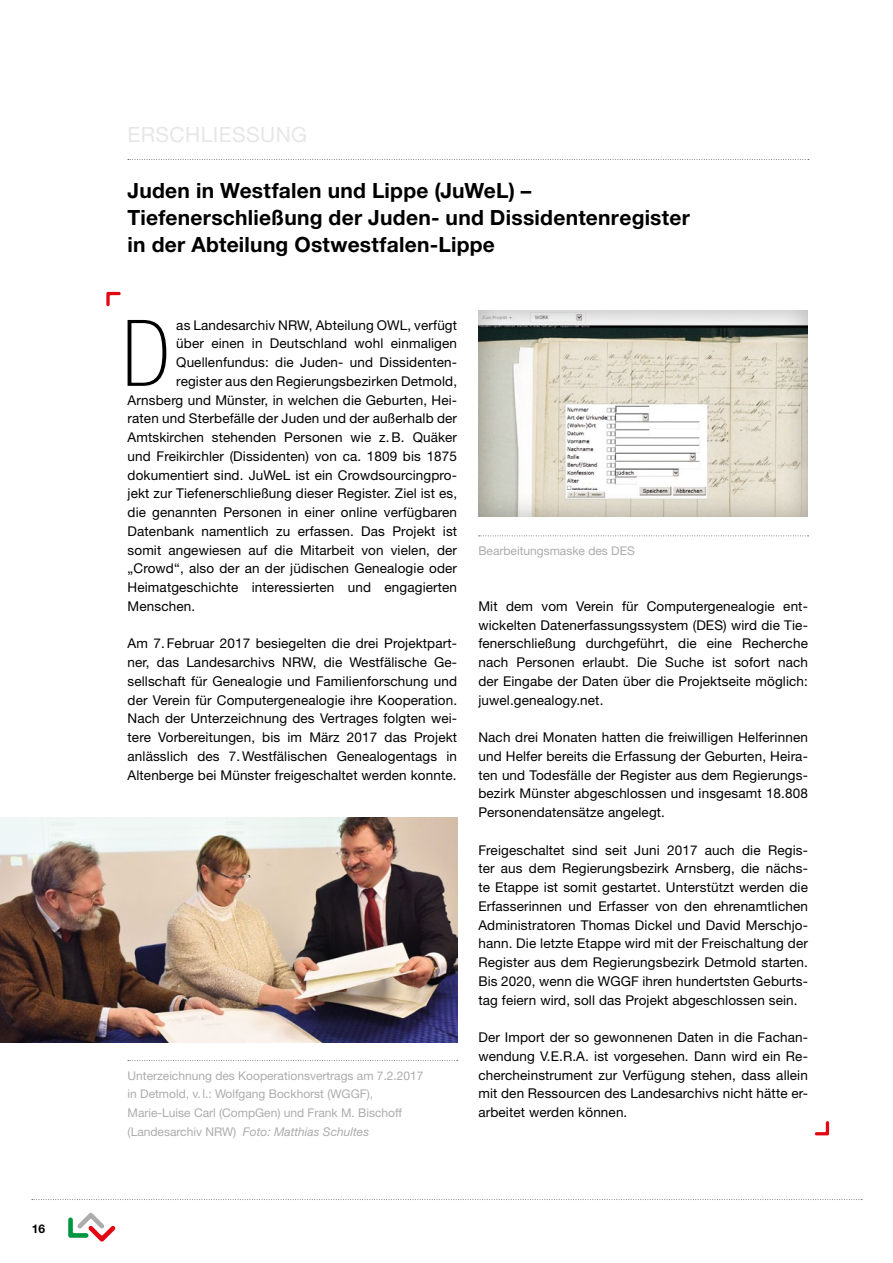
<style>
.page{position:relative;width:893px;height:1263px;background:#fff}
.page>*{position:absolute;margin:0;border:0;box-sizing:border-box;transform-origin:0 0}
.t1{font:100 condensed 92.25px "Helvetica Neue LT Std";color:#000}
.t2{font:700 21px/27px "Helvetica Neue LT Std";letter-spacing:.01em;color:#000}
.t3{font:21px "Helvetica Neue LT Std";letter-spacing:.02em;color:#e7e7e7}
.t4{font:13.5px/18.8px "Helvetica Neue LT Std";letter-spacing:.01em;color:#000;text-align:justify}
.t5{font:12px/18.8px "Helvetica Neue LT Std";color:#acacac}
.t6{font:700 12px "Helvetica Neue LT Std";color:#000}
.s1{font-style:italic}
</style>
<div class="page">
<svg style="left:32px;top:1199px;width:830px;height:1px"></svg>
<svg style="left:68px;top:1213px;width:47px;height:29px"></svg>
<img style="left:0;top:817px;width:457px;height:225px">
<div style="left:478px;top:311px;width:330px;height:207px;background:#000;opacity:.3"></div>
<svg style="left:815px;top:1121px;width:14px;height:14px"></svg>
<svg style="left:128px;top:159px;width:681px;height:1px"></svg>
<svg style="left:479px;top:535px;width:329px;height:1px"></svg>
<svg style="left:106px;top:292px;width:15px;height:14px"></svg>
<svg style="left:128px;top:1060px;width:330px;height:1px"></svg>
<p class="t6" style="left:32px;top:1221px;width:15px">16</p>
<h2 class="t3" style="left:128px;top:122px;width:181px">ERSCHLIESSUNG</h2>
<h2 class="t2" style="left:128px;top:177px;width:564px">Juden in Westfalen und Lippe (JuWeL) –<br>Tiefenerschließung der Juden- und Dissidentenregister in der Abteilung Ostwestfalen-Lippe</h2>
<h1 class="t1" style="left:122px;top:302px;width:49px">D</h1>
<p class="t4" style="left:176px;top:315px;width:282px">as Landesarchiv NRW, Abteilung OWL, verfügt</p>
<p class="t4" style="left:176px;top:334px;width:282px">über einen in Deutschland wohl einmaligen</p>
<p class="t4" style="left:176px;top:353px;width:282px">Quellenfundus: die Juden- und Dissidenten-</p>
<p class="t4" style="left:176px;top:371px;width:282px">register aus den Regierungsbezirken Detmold,</p>
<p class="t4" style="left:128px;top:390px;width:331px">Arnsberg und Münster, in welchen die Geburten, Hei-</p>
<p class="t4" style="left:128px;top:409px;width:331px">raten und Sterbefälle der Juden und der außerhalb der</p>
<p class="t4" style="left:128px;top:428px;width:331px">Amtskirchen stehenden Personen wie z.B. Quäker</p>
<p class="t4" style="left:128px;top:446px;width:331px">und Freikirchler (Dissidenten) von ca. 1809 bis 1875</p>
<p class="t4" style="left:128px;top:465px;width:331px">dokumentiert sind. JuWeL ist ein Crowdsourcingpro-</p>
<p class="t4" style="left:128px;top:484px;width:331px">jekt zur Tiefenerschließung dieser Register. Ziel ist es,</p>
<p class="t4" style="left:128px;top:503px;width:331px">die genannten Personen in einer online verfügbaren</p>
<p class="t4" style="left:128px;top:521px;width:331px">Datenbank namentlich zu erfassen. Das Projekt ist</p>
<p class="t4" style="left:128px;top:540px;width:331px">somit angewiesen auf die Mitarbeit von vielen, der</p>
<p class="t4" style="left:128px;top:559px;width:331px">„Crowd“, also der an der jüdischen Genealogie oder</p>
<p class="t4" style="left:128px;top:578px;width:331px">Heimatgeschichte interessierten und engagierten</p>
<p class="t4" style="left:128px;top:596px;width:69px">Menschen.</p>
<p class="t4" style="left:128px;top:634px;width:331px">Am 7. Februar 2017 besiegelten die drei Projektpart&shy;ner, das Landesarchivs NRW, die Westfälische Ge&shy;sellschaft für Genealogie und Familienforschung und der Verein für Computergenealogie ihre Kooperation.<br>Nach der Unterzeichnung des Vertrages folgten wei&shy;tere Vorbereitungen, bis im März 2017 das Projekt anlässlich des 7.Westfälischen Genealogentags in Altenberge bei Münster freigeschaltet werden konnte.</p>
<p class="t5" style="left:128px;top:1066px;width:298px">Unterzeichnung des Kooperationsvertrags am 7.2.2017 in Detmold, v.l.: Wolfgang Bockhorst (WGGF), Marie-Luise Carl (CompGen) und Frank M. Bischoff (Landesarchiv NRW) <span class="s1">Foto: Matthias Schultes</span></p>
<p class="t5" style="left:478px;top:541px;width:158px">Bearbeitungsmaske des DES</p>
<p class="t4" style="left:478px;top:596px;width:331px">Mit dem vom Verein für Computergenealogie ent&shy;wickelten Datenerfassungssystem (DES) wird die Tie&shy;fenerschließung durchgeführt, die eine Recherche nach Personen erlaubt. Die Suche ist sofort nach der Eingabe der Daten über die Projektseite möglich: juwel.genealogy.net.</p>
<p class="t4" style="left:478px;top:728px;width:331px">Nach drei Monaten hatten die freiwilligen Helferinnen und Helfer bereits die Erfassung der Geburten, Heira&shy;ten und Todesfälle der Register aus dem Regierungs&shy;bezirk Münster abgeschlossen und insgesamt 18.808<br>Personendatensätze angelegt.</p>
<p class="t4" style="left:478px;top:840px;width:331px">Freigeschaltet sind seit Juni 2017 auch die Regis&shy;ter aus dem Regierungsbezirk Arnsberg, die nächs&shy;te Etappe ist somit gestartet. Unterstützt werden die Erfasserinnen und Erfasser von den ehrenamtlichen Administratoren Thomas Dickel und David Merschjo&shy;hann. Die letzte Etappe wird mit der Freischaltung der Register aus dem Regierungsbezirk Detmold starten.<br>Bis 2020, wenn die WGGF ihren hundertsten Geburts&shy;tag feiern wird, soll das Projekt abgeschlossen sein.</p>
<p class="t4" style="left:478px;top:1028px;width:331px">Der Import der so gewonnenen Daten in die Fachan&shy;wendung V.E.R.A. ist vorgesehen. Dann wird ein Re&shy;chercheinstrument zur Verfügung stehen, dass allein mit den Ressourcen des Landesarchivs nicht hätte er&shy;arbeitet werden können.</p>
</div>
